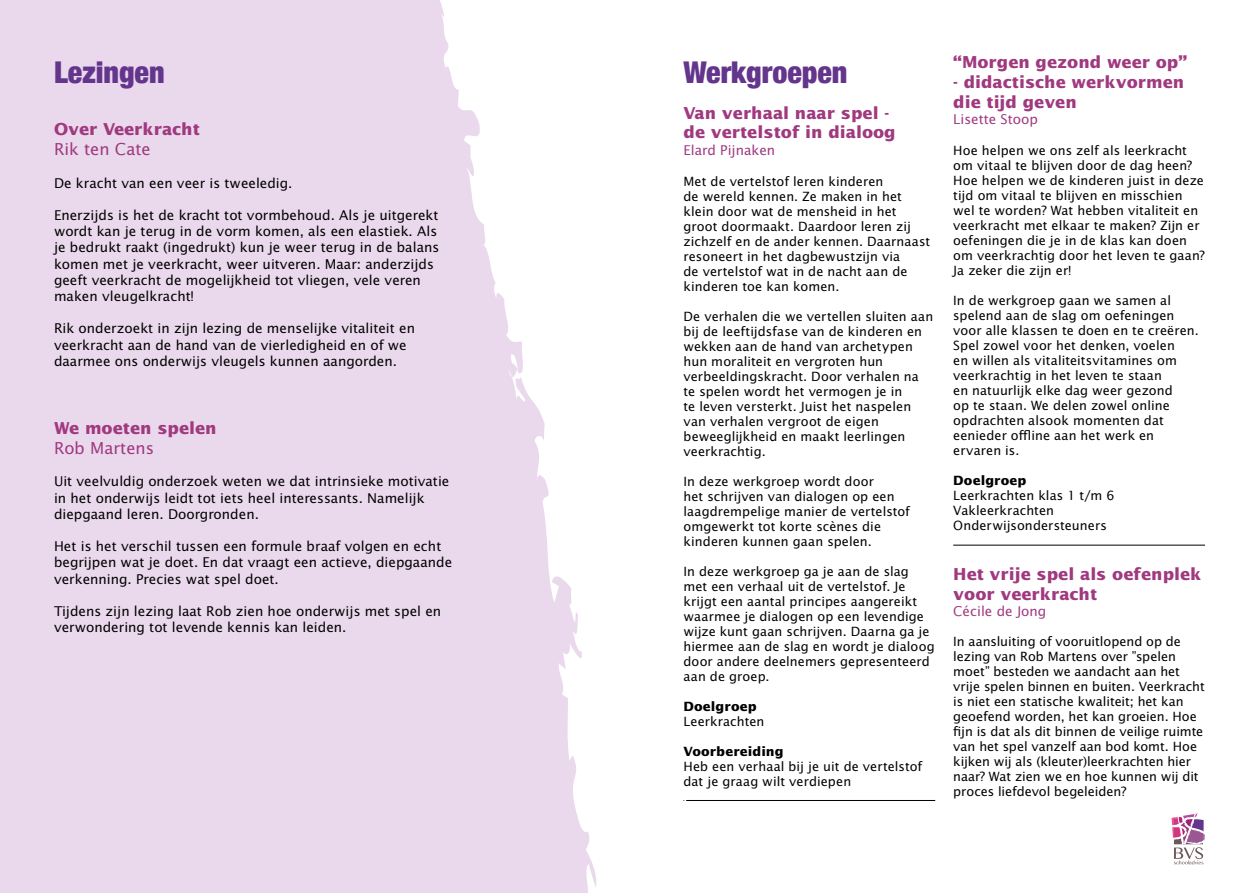
<style>
.page{position:relative;width:1259px;height:893px;background:#fff}
.page>*{position:absolute;margin:0;border:0;box-sizing:border-box;transform-origin:0 0}
.t1{font:900 condensed 30px "Helvetica Neue";color:#64358c}
.t2{font:700 16.5px/19.8px "Lucida Sans";color:#a0397f}
.t3{font:16.5px "Lucida Sans";color:#a0397f}
.t4{font:13.5px/16.2px "Lucida Sans";color:#000}
.t5{font:13.5px "Lucida Sans";color:#a0397f}
.t6{font:12.75px/15px "Lucida Sans";letter-spacing:.005em;color:#000}
.t7{font:700 12.75px "Lucida Sans";letter-spacing:.01em;color:#000}
</style>
<div class="page">
<div style="left:0;top:0;width:420px;height:893px;background:#ead9ec"></div>
<hr style="left:683px;top:800px;width:252px;height:1px;background:#000">
<hr style="left:953px;top:545px;width:252px;height:1px;background:#000">
<svg style="left:420px;top:0;width:267px;height:893px"></svg>
<svg style="left:1171px;top:813px;width:34px;height:51px"></svg>
<h1 class="t1" style="left:54px;top:48px;width:112px">Lezingen</h1>
<p class="t2" style="left:54px;top:119px;width:147px">Over Veerkracht</p>
<p class="t3" style="left:54px;top:139px;width:98px">Rik ten Cate</p>
<p class="t4" style="left:54px;top:174px;width:240px">De kracht van een veer is tweeledig.</p>
<p class="t4" style="left:54px;top:207px;width:387px">Enerzijds is het de kracht tot vormbehoud. Als je uitgerekt wordt kan je terug in de vorm komen, als een elastiek. Als je bedrukt raakt (ingedrukt) kun je weer terug in de balans komen met je veerkracht, weer uitveren. Maar: anderzijds geeft veerkracht de mogelijkheid tot vliegen, vele veren maken vleugelkracht!</p>
<p class="t4" style="left:54px;top:320px;width:362px">Rik onderzoekt in zijn lezing de menselijke vitaliteit en veerkracht aan de hand van de vierledigheid en of we daarmee ons onderwijs vleugels kunnen aangorden.</p>
<p class="t2" style="left:54px;top:418px;width:164px">We moeten spelen</p>
<p class="t3" style="left:54px;top:438px;width:102px">Rob Martens</p>
<p class="t4" style="left:54px;top:473px;width:397px">Uit veelvuldig onderzoek weten we dat intrinsieke motivatie in het onderwijs leidt tot iets heel interessants. Namelijk diepgaand leren. Doorgronden.</p>
<p class="t4" style="left:54px;top:538px;width:400px">Het is het verschil tussen een formule braaf volgen en echt begrijpen wat je doet. En dat vraagt een actieve, diepgaande verkenning. Precies wat spel doet.</p>
<p class="t4" style="left:54px;top:603px;width:389px">Tijdens zijn lezing laat Rob zien hoe onderwijs met spel en verwondering tot levende kennis kan leiden.</p>
<h1 class="t1" style="left:683px;top:47px;width:166px">Werkgroepen</h1>
<p class="t2" style="left:683px;top:102px;width:214px">Van verhaal naar spel - de vertelstof in dialoog</p>
<p class="t5" style="left:683px;top:141px;width:93px">Elard Pijnaken</p>
<p class="t6" style="left:683px;top:173px;width:248px">Met de vertelstof leren kinderen<br>de wereld kennen. Ze maken in het klein door wat de mensheid in het groot doormaakt. Daardoor leren zij zichzelf en de ander kennen. Daarnaast resoneert in het dagbewustzijn via<br>de vertelstof wat in de nacht aan de kinderen toe kan komen.</p>
<p class="t6" style="left:683px;top:308px;width:251px">De verhalen die we vertellen sluiten aan bij de leeftijdsfase van de kinderen en wekken aan de hand van archetypen hun moraliteit en vergroten hun verbeeldingskracht. Door verhalen na te spelen wordt het vermogen je in<br>te leven versterkt. Juist het naspelen van verhalen vergroot de eigen beweeglijkheid en maakt leerlingen veerkrachtig.</p>
<p class="t6" style="left:683px;top:473px;width:228px">In deze werkgroep wordt door<br>het schrijven van dialogen op een laagdrempelige manier de vertelstof omgewerkt tot korte scènes die kinderen kunnen gaan spelen.</p>
<p class="t6" style="left:683px;top:563px;width:253px">In deze werkgroep ga je aan de slag met een verhaal uit de vertelstof. Je krijgt een aantal principes aangereikt waarmee je dialogen op een levendige wijze kunt gaan schrijven. Daarna ga je hiermee aan de slag en wordt je dialoog door andere deelnemers gepresenteerd aan de groep.</p>
<p class="t7" style="left:683px;top:698px;width:75px">Doelgroep</p>
<p class="t6" style="left:683px;top:713px;width:83px">Leerkrachten</p>
<p class="t7" style="left:683px;top:743px;width:102px">Voorbereiding</p>
<p class="t6" style="left:683px;top:758px;width:240px">Heb een verhaal bij je uit de vertelstof dat je graag wilt verdiepen</p>
<p class="t2" style="left:953px;top:52px;width:235px">“Morgen gezond weer op”</p>
<p class="t2" style="left:953px;top:72px;width:232px">- didactische werkvormen die tijd geven</p>
<p class="t5" style="left:953px;top:111px;width:86px">Lisette Stoop</p>
<p class="t6" style="left:953px;top:143px;width:253px">Hoe helpen we ons zelf als leerkracht om vitaal te blijven door de dag heen?<br>Hoe helpen we de kinderen juist in deze tijd om vitaal te blijven en misschien wel te worden? Wat hebben vitaliteit en veerkracht met elkaar te maken? Zijn er oefeningen die je in de klas kan doen om veerkrachtig door het leven te gaan?<br>Ja zeker die zijn er!</p>
<p class="t6" style="left:953px;top:293px;width:247px">In de werkgroep gaan we samen al spelend aan de slag om oefeningen voor alle klassen te doen en te creëren.<br>Spel zowel voor het denken, voelen<br>en willen als vitaliteitsvitamines om veerkrachtig in het leven te staan<br>en natuurlijk elke dag weer gezond<br>op te staan. We delen zowel online opdrachten alsook momenten dat eenieder offline aan het werk en ervaren is.</p>
<p class="t7" style="left:953px;top:473px;width:75px">Doelgroep</p>
<p class="t6" style="left:953px;top:488px;width:163px">Leerkrachten klas 1 t/m 6<br>Vakleerkrachten<br>Onderwijsondersteuners</p>
<p class="t2" style="left:953px;top:564px;width:250px">Het vrije spel als oefenplek voor veerkracht</p>
<p class="t5" style="left:953px;top:603px;width:95px">Cécile de Jong</p>
<p class="t6" style="left:953px;top:634px;width:253px">In aansluiting of vooruitlopend op de lezing van Rob Martens over ”spelen moet” besteden we aandacht aan het vrije spelen binnen en buiten. Veerkracht is niet een statische kwaliteit; het kan geoefend worden, het kan groeien. Hoe fijn is dat als dit binnen de veilige ruimte van het spel vanzelf aan bod komt. Hoe kijken wij als (kleuter)leerkrachten hier naar? Wat zien we en hoe kunnen wij dit proces liefdevol begeleiden?</p>
</div>
